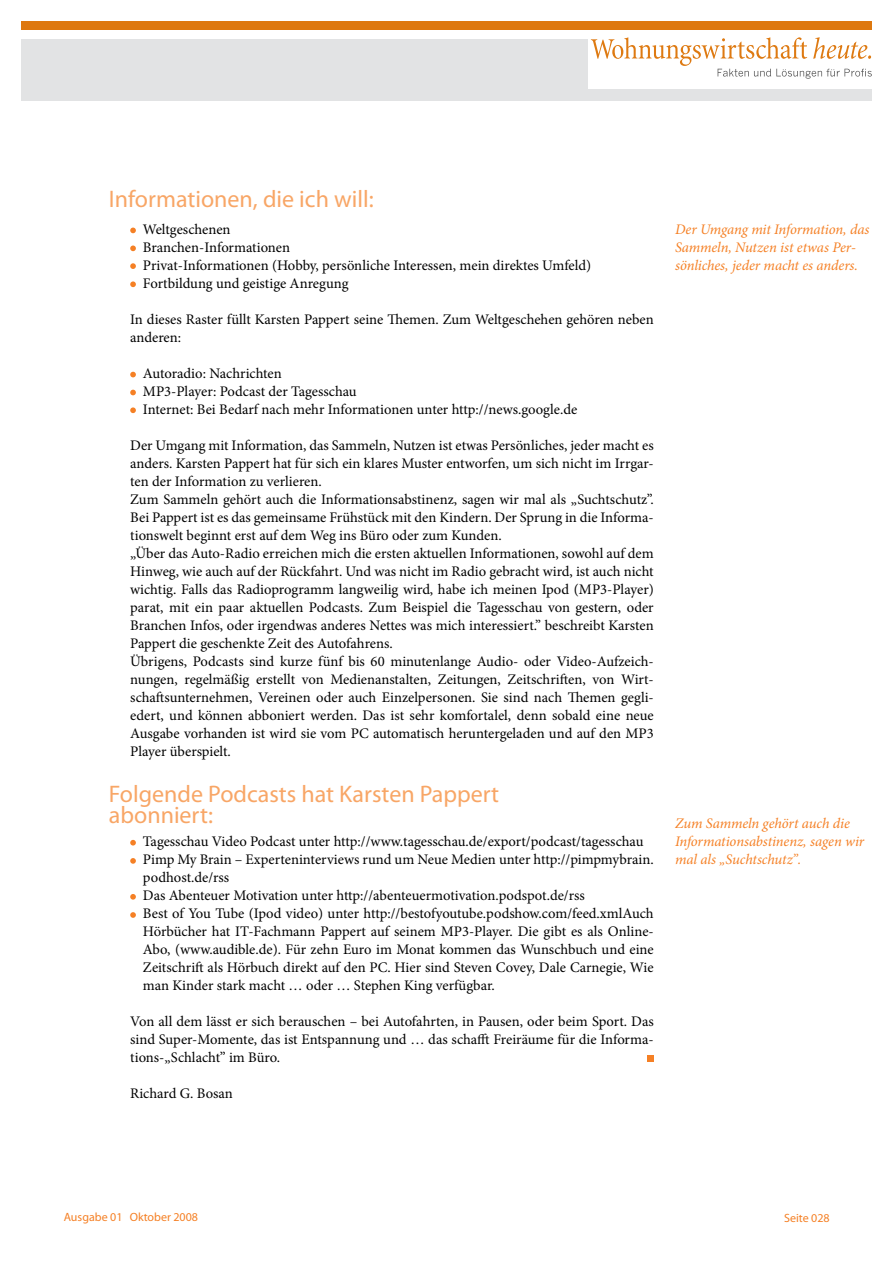
<style>
.page{position:relative;width:893px;height:1263px;background:#fff}
.page>*{position:absolute;margin:0;border:0;box-sizing:border-box;transform-origin:0 0}
.t1{font:24px/21px "Myriad Pro";color:#f8a666}
.t2{font:14.7px/18px "Minion Pro";color:#000}
.t3{font:italic 14.7px/18px "Minion Pro";letter-spacing:-.01em;color:#f58025}
.t4{font:12px "Myriad Pro";color:#f58025}
</style>
<div class="page">
<div style="left:21px;top:39px;width:851px;height:62px;background:#e2e3e4"></div>
<div style="left:21px;top:21px;width:851px;height:9px;background:#de780f"></div>
<div style="left:588px;top:34px;width:296px;height:55px;background:#fff"></div>
<svg style="left:591px;top:37px;width:281px;height:42px"></svg>
<svg style="left:130px;top:228px;width:6px;height:5px"></svg>
<svg style="left:130px;top:245px;width:6px;height:6px"></svg>
<svg style="left:130px;top:263px;width:6px;height:6px"></svg>
<svg style="left:130px;top:281px;width:6px;height:6px"></svg>
<svg style="left:130px;top:372px;width:6px;height:5px"></svg>
<svg style="left:130px;top:390px;width:6px;height:5px"></svg>
<svg style="left:130px;top:407px;width:6px;height:6px"></svg>
<svg style="left:130px;top:840px;width:6px;height:5px"></svg>
<svg style="left:130px;top:858px;width:6px;height:6px"></svg>
<svg style="left:130px;top:894px;width:6px;height:6px"></svg>
<svg style="left:130px;top:912px;width:6px;height:6px"></svg>
<div style="left:647px;top:1055px;width:7px;height:6px;background:#f58025"></div>
<h1 class="t1" style="left:109px;top:188px;width:266px">Informationen, die ich will:</h1>
<p class="t2" style="left:143px;top:220px;width:450px">Weltgeschenen<br>Branchen-Informationen<br>Privat-Informationen (Hobby, persönliche Interessen, mein direktes Umfeld)<br>Fortbildung und geistige Anregung</p>
<p class="t2" style="left:130px;top:310px;width:525px">In dieses Raster füllt Karsten Pappert seine Themen. Zum Weltgeschehen gehören neben anderen:</p>
<p class="t2" style="left:143px;top:364px;width:436px">Autoradio: Nachrichten<br>MP3-Player: Podcast der Tagesschau<br>Internet: Bei Bedarf nach mehr Informationen unter http://news.google.de</p>
<p class="t2" style="left:130px;top:436px;width:525px">Der Umgang mit Information, das Sammeln, Nutzen ist etwas Persönliches, jeder macht es anders. Karsten Pappert hat für sich ein klares Muster entworfen, um sich nicht im Irrgar&shy;ten der Information zu verlieren.<br>Zum Sammeln gehört auch die Informationsabstinenz, sagen wir mal als „Suchtschutz”.<br>Bei Pappert ist es das gemeinsame Frühstück mit den Kindern. Der Sprung in die Informa&shy;tionswelt beginnt erst auf dem Weg ins Büro oder zum Kunden.<br>„Über das Auto-Radio erreichen mich die ersten aktuellen Informationen, sowohl auf dem Hinweg, wie auch auf der Rückfahrt. Und was nicht im Radio gebracht wird, ist auch nicht wichtig. Falls das Radioprogramm langweilig wird, habe ich meinen Ipod (MP3-Player) parat, mit ein paar aktuellen Podcasts. Zum Beispiel die Tagesschau von gestern, oder Branchen Infos, oder irgendwas anderes Nettes was mich interessiert.” beschreibt Karsten Pappert die geschenkte Zeit des Autofahrens.<br>Übrigens, Podcasts sind kurze fünf bis 60 minutenlange Audio- oder Video-Aufzeich&shy;nungen, regelmäßig erstellt von Medienanstalten, Zeitungen, Zeitschriften, von Wirt&shy;schaftsunternehmen, Vereinen oder auch Einzelpersonen. Sie sind nach Themen gegli&shy;edert, und können abboniert werden. Das ist sehr komfortalel, denn sobald eine neue Ausgabe vorhanden ist wird sie vom PC automatisch heruntergeladen und auf den MP3<br>Player überspielt.</p>
<h1 class="t1" style="left:109px;top:783px;width:392px">Folgende Podcasts hat Karsten Pappert abonniert:</h1>
<p class="t2" style="left:143px;top:832px;width:512px">Tagesschau Video Podcast unter http://www.tagesschau.de/export/podcast/tagesschau Pimp My Brain – Experteninterviews rund um Neue Medien unter http://pimpmybrain. podhost.de/rss<br>Das Abenteuer Motivation unter http://abenteuermotivation.podspot.de/rss<br>Best of You Tube (Ipod video) unter http://bestofyoutube.podshow.com/feed.xmlAuch Hörbücher hat IT-Fachmann Pappert auf seinem MP3-Player. Die gibt es als Online-Abo, (www.audible.de). Für zehn Euro im Monat kommen das Wunschbuch und eine Zeitschrift als Hörbuch direkt auf den PC. Hier sind Steven Covey, Dale Carnegie, Wie man Kinder stark macht … oder … Stephen King verfügbar.</p>
<p class="t2" style="left:130px;top:1013px;width:525px;text-align:justify">Von all dem lässt er sich berauschen – bei Autofahrten, in Pausen, oder beim Sport. Das sind Super-Momente, das ist Entspannung und … das schafft Freiräume für die Informa&shy;tions-„Schlacht” im Büro.</p>
<p class="t2" style="left:130px;top:1085px;width:104px">Richard G. Bosan</p>
<p class="t3" style="left:675px;top:220px;width:196px">Der Umgang mit Information, das<br>Sammeln, Nutzen ist etwas Per&shy;sönliches, jeder macht es anders.</p>
<p class="t3" style="left:675px;top:814px;width:191px">Zum Sammeln gehört auch die<br>Informationsabstinenz, sagen wir mal als „Suchtschutz”.</p>
<p class="t4" style="left:64px;top:1209px;width:136px">Ausgabe 01 Oktober 2008</p>
<p class="t4" style="left:784px;top:1210px;width:47px">Seite 028</p>
</div>
